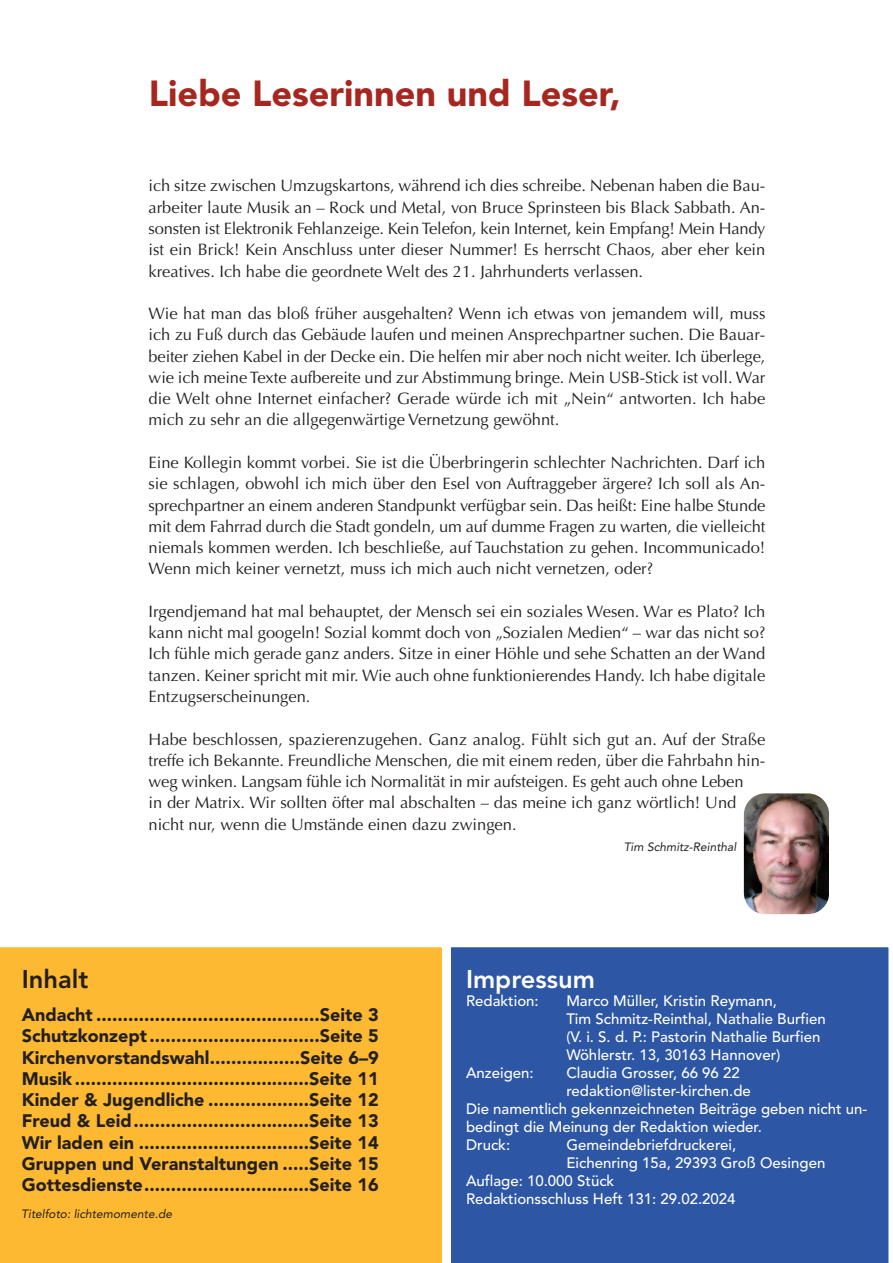
<style>
.page{position:relative;width:893px;height:1263px;background:#fff}
.page>*{position:absolute;margin:0;border:0;box-sizing:border-box;transform-origin:0 0}
.t1{font:900 36px "Avenir";color:#a6271f}
.t2{font:800 25.5px "Avenir";color:#fff}
.t3{font:800 25.5px "Avenir";color:#231f20}
.t4{font:900 18px/21.3px "Avenir";color:#231f20;text-align:justify}
.t5{font:16.5px/21.3px "Optima";color:#231f20;text-align:justify}
.t6{font:500 15px/18px "Avenir";color:#fff}
.t7{font:italic 12px "Avenir";color:#231f20}
</style>
<div class="page">
<div style="left:451px;top:947px;width:438px;height:316px;background:#2d56a5"></div>
<div style="left:0;top:947px;width:442px;height:316px;background:#fdb931"></div>
<img style="left:744px;top:793px;width:85px;height:121px;border-radius:21px">
<h1 class="t1" style="left:149px;top:63px;width:473px">Liebe Leserinnen und Leser,</h1>
<p class="t5" style="left:149px;top:175px;width:618px">ich sitze zwischen Umzugskartons, während ich dies schreibe. Nebenan haben die Bau&shy;arbeiter laute Musik an – Rock und Metal, von Bruce Sprinsteen bis Black Sabbath. An&shy;sonsten ist Elektronik Fehlanzeige. Kein Telefon, kein Internet, kein Empfang! Mein Handy ist ein Brick! Kein Anschluss unter dieser Nummer! Es herrscht Chaos, aber eher kein kreatives. Ich habe die geordnete Welt des 21. Jahrhunderts verlassen.</p>
<p class="t5" style="left:149px;top:303px;width:618px">Wie hat man das bloß früher ausgehalten? Wenn ich etwas von jemandem will, muss ich zu Fuß durch das Gebäude laufen und meinen Ansprechpartner suchen. Die Bauar&shy;beiter ziehen Kabel in der Decke ein. Die helfen mir aber noch nicht weiter. Ich überlege, wie ich meine Texte aufbereite und zur Abstimmung bringe. Mein USB-Stick ist voll. War die Welt ohne Internet einfacher? Gerade würde ich mit „Nein“ antworten. Ich habe mich zu sehr an die allgegenwärtige Vernetzung gewöhnt.</p>
<p class="t5" style="left:149px;top:452px;width:618px">Eine Kollegin kommt vorbei. Sie ist die Überbringerin schlechter Nachrichten. Darf ich sie schlagen, obwohl ich mich über den Esel von Auftraggeber ärgere? Ich soll als An&shy;sprechpartner an einem anderen Standpunkt verfügbar sein. Das heißt: Eine halbe Stunde mit dem Fahrrad durch die Stadt gondeln, um auf dumme Fragen zu warten, die vielleicht niemals kommen werden. Ich beschließe, auf Tauchstation zu gehen. Incommunicado!<br>Wenn mich keiner vernetzt, muss ich mich auch nicht vernetzen, oder?</p>
<p class="t5" style="left:149px;top:601px;width:618px">Irgendjemand hat mal behauptet, der Mensch sei ein soziales Wesen. War es Plato? Ich kann nicht mal googeln! Sozial kommt doch von „Sozialen Medien“ – war das nicht so?<br>Ich fühle mich gerade ganz anders. Sitze in einer Höhle und sehe Schatten an der Wand tanzen. Keiner spricht mit mir. Wie auch ohne funktionierendes Handy. Ich habe digitale Entzugserscheinungen.</p>
<p class="t5" style="left:149px;top:728px;width:618px;text-align:left">Habe beschlossen, spazierenzugehen. Ganz analog. Fühlt sich gut an. Auf der Straße treffe ich Bekannte. Freundliche Menschen, die mit einem reden, über die Fahrbahn hin&shy;weg winken. Langsam fühle ich Normalität in mir aufsteigen. Es geht auch ohne Leben<br>in der Matrix. Wir sollten öfter mal abschalten – das meine ich ganz wörtlich! Und nicht nur, wenn die Umstände einen dazu zwingen.</p>
<p class="t7" style="left:624px;top:839px;width:114px">Tim Schmitz-Reinthal</p>
<h2 class="t3" style="left:22px;top:956px;width:68px">Inhalt</h2>
<p class="t4" style="left:22px;top:1004px;width:359px">Andacht ..........................................Seite 3<br>Schutzkonzept ................................Seite 5<br>Kirchenvorstandswahl.................Seite 6–9<br>Musik ............................................Seite 11<br>Kinder &amp; Jugendliche ...................Seite 12<br>Freud &amp; Leid.................................Seite 13<br>Wir laden ein ................................Seite 14<br>Gruppen und Veranstaltungen .....Seite 15<br>Gottesdienste...............................Seite 16</p>
<p class="t7" style="left:21px;top:1206px;width:152px">Titelfoto: lichtemomente.de</p>
<h2 class="t2" style="left:466px;top:956px;width:130px">Impressum</h2>
<p class="t6" style="left:466px;top:991px;width:74px">Redaktion:</p>
<p class="t6" style="left:566px;top:991px;width:261px">Marco Müller, Kristin Reymann,<br>Tim Schmitz-Reinthal, Nathalie Burfien (V. i. S. d. P.: Pastorin Nathalie Burfien Wöhlerstr. 13, 30163 Hannover)</p>
<p class="t6" style="left:466px;top:1063px;width:69px">Anzeigen:</p>
<p class="t6" style="left:566px;top:1063px;width:175px">Claudia Grosser, 66 96 22</p>
<p class="t6" style="left:566px;top:1081px;width:186px">redaktion@lister-kirchen.de</p>
<p class="t6" style="left:466px;top:1099px;width:403px">Die namentlich gekennzeichneten Beiträge geben nicht un-</p>
<p class="t6" style="left:466px;top:1117px;width:297px">bedingt die Meinung der Redaktion wieder.</p>
<p class="t6" style="left:466px;top:1135px;width:46px">Druck:</p>
<p class="t6" style="left:566px;top:1135px;width:172px">Gemeindebriefdruckerei,</p>
<p class="t6" style="left:566px;top:1153px;width:260px">Eichenring 15a, 29393 Groß Oesingen</p>
<p class="t6" style="left:466px;top:1171px;width:150px">Auflage: 10.000 Stück</p>
<p class="t6" style="left:466px;top:1189px;width:271px">Redaktionsschluss Heft 131: 29.02.2024</p>
</div>
